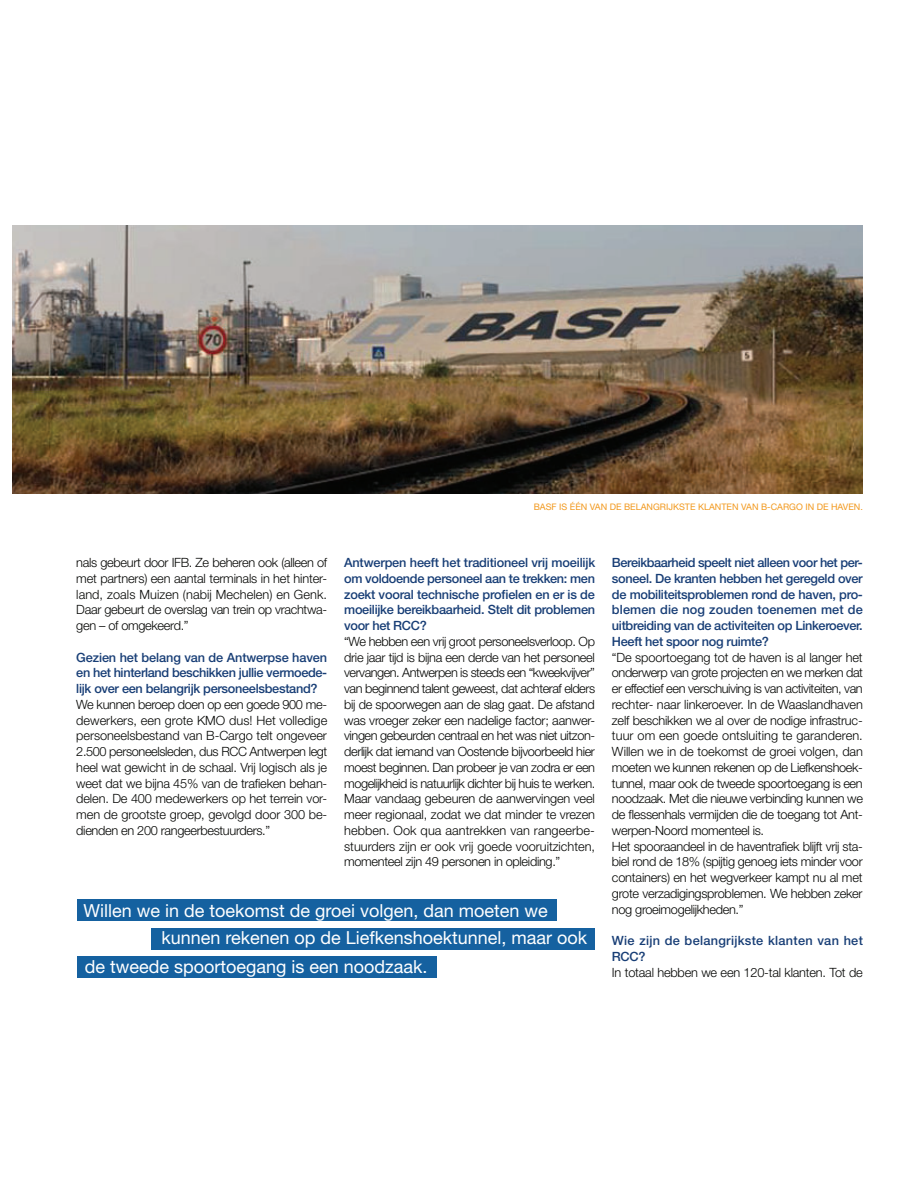
<style>
.page{position:relative;width:918px;height:1188px;background:#fff}
.page>*{position:absolute;margin:0;border:0;box-sizing:border-box;transform-origin:0 0}
.t1{font:18px/27.5px "Helvetica Neue";color:#fff}
.t2{font:300 12.75px/15.8px "Helvetica Neue";letter-spacing:-.025em;color:#040503;text-align:justify}
.t3{font:500 12.75px/15.8px "Helvetica Neue";letter-spacing:-.025em;color:#183e76;text-align:justify}
.t4{font:500 12.75px/15.8px "Helvetica Neue";letter-spacing:.02em;color:#183e76}
.t5{font:9px "Helvetica Neue";color:#f2991e}
</style>
<div class="page">
<div style="left:77px;top:899px;width:480px;height:21px;background:#1561a0"></div>
<div style="left:152px;top:928px;width:443px;height:21px;background:#1561a0"></div>
<div style="left:77px;top:957px;width:360px;height:21px;background:#1561a0"></div>
<img style="left:13px;top:225px;width:850px;height:268px">
<p class="t5" style="left:534px;top:504px;width:331px">BASF IS ÉÉN VAN DE BELANGRIJKSTE KLANTEN VAN B-CARGO IN DE HAVEN.</p>
<p class="t2" style="left:76px;top:556px;width:252px">nals gebeurt door IFB. Ze beheren ook (alleen of met partners) een aantal terminals in het hinter&shy;land, zoals Muizen (nabij Mechelen) en Genk.<br>Daar gebeurt de overslag van trein op vrachtwa&shy;gen – of omgekeerd.”</p>
<p class="t3" style="left:76px;top:650px;width:252px">Gezien het belang van de Antwerpse haven en het hinterland beschikken jullie vermoede&shy;lijk over een belangrijk personeelsbestand?</p>
<p class="t2" style="left:76px;top:698px;width:253px">We kunnen beroep doen op een goede 900 me&shy;dewerkers, een grote KMO dus! Het volledige personeelsbestand van B-Cargo telt ongeveer 2.500 personeelsleden, dus RCC Antwerpen legt heel wat gewicht in de schaal. Vrij logisch als je weet dat we bijna 45% van de trafieken behan&shy;delen. De 400 medewerkers op het terrein vor&shy;men de grootste groep, gevolgd door 300 be&shy;dienden en 200 rangeerbestuurders.”</p>
<p class="t3" style="left:344px;top:556px;width:253px">Antwerpen heeft het traditioneel vrij moeilijk om voldoende personeel aan te trekken: men zoekt vooral technische profielen en er is de moeilijke bereikbaarheid. Stelt dit problemen voor het RCC?</p>
<p class="t2" style="left:344px;top:635px;width:253px">“We hebben een vrij groot personeelsverloop. Op drie jaar tijd is bijna een derde van het personeel vervangen. Antwerpen is steeds een “kweekvijver” van beginnend talent geweest, dat achteraf elders bij de spoorwegen aan de slag gaat. De afstand was vroeger zeker een nadelige factor; aanwer&shy;vingen gebeurden centraal en het was niet uitzon&shy;derlijk dat iemand van Oostende bijvoorbeeld hier moest beginnen. Dan probeer je van zodra er een mogelijkheid is natuurlijk dichter bij huis te werken.<br>Maar vandaag gebeuren de aanwervingen veel meer regionaal, zodat we dat minder te vrezen hebben. Ook qua aantrekken van rangeerbe&shy;stuurders zijn er ook vrij goede vooruitzichten, momenteel zijn 49 personen in opleiding.”</p>
<h1 class="t1" style="left:161px;top:898px;width:427px;text-indent:-78px">Willen we in de toekomst de groei volgen, dan moeten we kunnen rekenen op de Liefkenshoektunnel, maar ook</h1>
<h1 class="t1" style="left:85px;top:955px;width:344px">de tweede spoortoegang is een noodzaak.</h1>
<p class="t3" style="left:612px;top:556px;width:252px">Bereikbaarheid speelt niet alleen voor het per&shy;soneel. De kranten hebben het geregeld over de mobiliteitsproblemen rond de haven, pro&shy;blemen die nog zouden toenemen met de uitbreiding van de activiteiten op Linkeroever.<br>Heeft het spoor nog ruimte?</p>
<p class="t2" style="left:612px;top:650px;width:253px;text-align:left">“De spoortoegang tot de haven is al langer het onderwerp van grote projecten en we merken dat er effectief een verschuiving is van activiteiten, van rechter- naar linkeroever. In de Waaslandhaven zelf beschikken we al over de nodige infrastruc&shy;tuur om een goede ontsluiting te garanderen.<br>Willen we in de toekomst de groei volgen, dan moeten we kunnen rekenen op de Liefkenshoek&shy;tunnel, maar ook de tweede spoortoegang is een noodzaak. Met die nieuwe verbinding kunnen we de flessenhals vermijden die de toegang tot Ant&shy;werpen-Noord momenteel is.<br>Het spooraandeel in de haventrafiek blijft vrij sta&shy;biel rond de 18% (spijtig genoeg iets minder voor containers) en het wegverkeer kampt nu al met grote verzadigingsproblemen. We hebben zeker nog groeimogelijkheden.”</p>
<p class="t4" style="left:612px;top:934px;width:252px">Wie zijn de belangrijkste klanten van het<br>RCC?</p>
<p class="t2" style="left:612px;top:965px;width:252px">In totaal hebben we een 120-tal klanten. Tot de</p>
</div>
